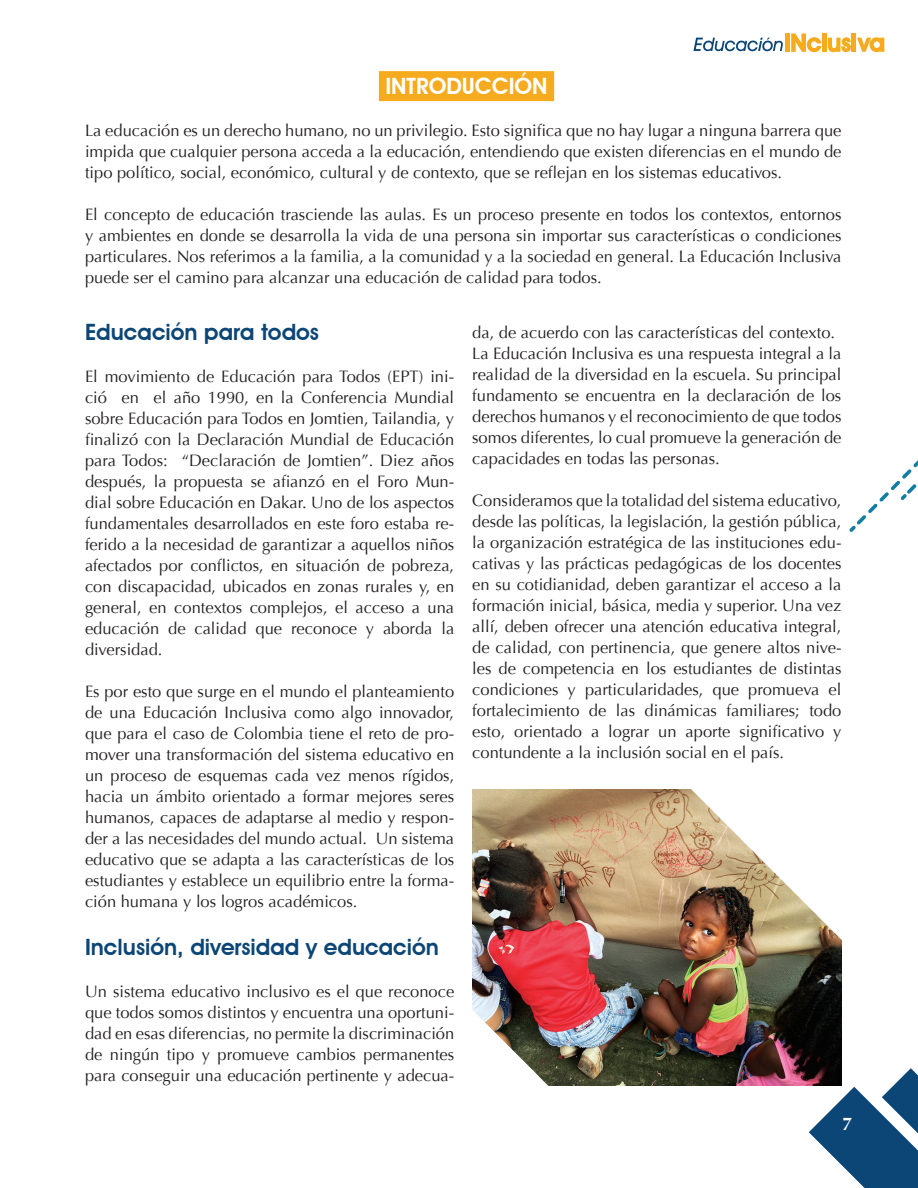
<style>
.page{position:relative;width:918px;height:1188px;background:#fff}
.page>*{position:absolute;margin:0;border:0;box-sizing:border-box;transform-origin:0 0}
.t1{font:600 22.5px "Avant Garde IT Cby BT";color:#0c4676}
.t2{font:600 22.5px "Avant Garde IT Cby BT";color:#fff}
.t3{font:700 18px "Optima";color:#fff}
.t4{font:16.5px/21px "Optima";color:#231f20;text-align:justify}
</style>
<div class="page">
<svg style="left:809px;top:1068px;width:109px;height:120px"></svg>
<svg style="left:693px;top:38px;width:90px;height:13px"></svg>
<div style="left:785px;top:33px;width:5px;height:19px;background:#f6aa1e"></div>
<svg style="left:791px;top:33px;width:30px;height:19px"></svg>
<hr style="left:822px;top:33px;width:4px;height:19px;background:#f6aa1e">
<svg style="left:828px;top:33px;width:56px;height:19px"></svg>
<svg style="left:849px;top:460px;width:69px;height:72px"></svg>
<div style="left:379px;top:71px;width:175px;height:30px;background:#f6aa1e"></div>
<img style="left:472px;top:789px;width:369px;height:297px">
<h1 class="t2" style="left:385px;top:72px;width:164px">INTRODUCCIÓN</h1>
<p class="t4" style="left:85px;top:120px;width:758px">La educación es un derecho humano, no un privilegio. Esto significa que no hay lugar a ninguna barrera que impida que cualquier persona acceda a la educación, entendiendo que existen diferencias en el mundo de tipo político, social, económico, cultural y de contexto, que se reflejan en los sistemas educativos.</p>
<p class="t4" style="left:85px;top:204px;width:758px">El concepto de educación trasciende las aulas. Es un proceso presente en todos los contextos, entornos y ambientes en donde se desarrolla la vida de una persona sin importar sus características o condiciones particulares. Nos referimos a la familia, a la comunidad y a la sociedad en general. La Educación Inclusiva puede ser el camino para alcanzar una educación de calidad para todos.</p>
<h1 class="t1" style="left:85px;top:319px;width:235px">Educación para todos</h1>
<p class="t4" style="left:85px;top:366px;width:371px">El movimiento de Educación para Todos (EPT) ini&shy;ció en el año 1990, en la Conferencia Mundial sobre Educación para Todos en Jomtien, Tailandia, y finalizó con la Declaración Mundial de Educación para Todos: “Declaración de Jomtien”. Diez años después, la propuesta se afianzó en el Foro Mun&shy;dial sobre Educación en Dakar. Uno de los aspectos fundamentales desarrollados en este foro estaba re&shy;ferido a la necesidad de garantizar a aquellos niños afectados por conflictos, en situación de pobreza, con discapacidad, ubicados en zonas rurales y, en general, en contextos complejos, el acceso a una educación de calidad que reconoce y aborda la diversidad.</p>
<p class="t4" style="left:85px;top:681px;width:371px">Es por esto que surge en el mundo el planteamiento de una Educación Inclusiva como algo innovador, que para el caso de Colombia tiene el reto de pro&shy;mover una transformación del sistema educativo en un proceso de esquemas cada vez menos rígidos, hacia un ámbito orientado a formar mejores seres humanos, capaces de adaptarse al medio y respon&shy;der a las necesidades del mundo actual. Un sistema educativo que se adapta a las características de los estudiantes y establece un equilibrio entre la forma&shy;ción humana y los logros académicos.</p>
<h1 class="t1" style="left:85px;top:934px;width:355px">Inclusión, diversidad y educación</h1>
<p class="t4" style="left:85px;top:981px;width:371px">Un sistema educativo inclusivo es el que reconoce que todos somos distintos y encuentra una oportuni&shy;dad en esas diferencias, no permite la discriminación de ningún tipo y promueve cambios permanentes para conseguir una educación pertinente y adecua-</p>
<p class="t4" style="left:472px;top:322px;width:371px;text-align:left">da, de acuerdo con las características del contexto.<br>La Educación Inclusiva es una respuesta integral a la realidad de la diversidad en la escuela. Su principal fundamento se encuentra en la declaración de los derechos humanos y el reconocimiento de que todos somos diferentes, lo cual promueve la generación de capacidades en todas las personas.</p>
<p class="t4" style="left:472px;top:490px;width:371px">Consideramos que la totalidad del sistema educativo, desde las políticas, la legislación, la gestión pública, la organización estratégica de las instituciones edu&shy;cativas y las prácticas pedagógicas de los docentes en su cotidianidad, deben garantizar el acceso a la formación inicial, básica, media y superior. Una vez allí, deben ofrecer una atención educativa integral, de calidad, con pertinencia, que genere altos nive&shy;les de competencia en los estudiantes de distintas condiciones y particularidades, que promueva el fortalecimiento de las dinámicas familiares; todo esto, orientado a lograr un aporte significativo y contundente a la inclusión social en el país.</p>
<p class="t3" style="left:843px;top:1114px;width:12px">7</p>
</div>
